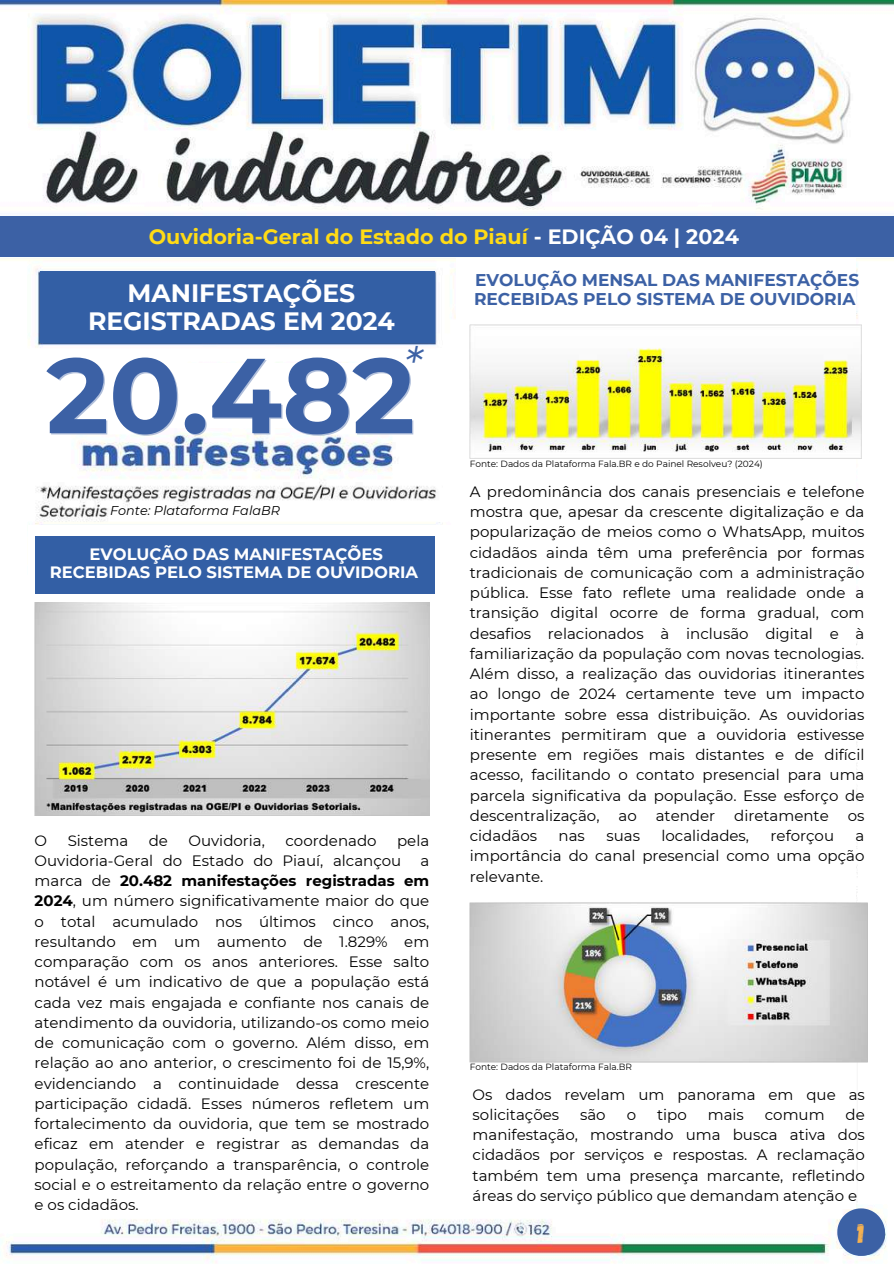
<style>
.page{position:relative;width:894px;height:1264px;background:#fff}
.page>*{position:absolute;margin:0;border:0;box-sizing:border-box;transform-origin:0 0}
.t1{font:700 106.2px "Montserrat";color:#3c61a5}
.t2{font:italic 46.8px "Montserrat";color:#3c61a5}
.t3{font:27px "Gagalin";color:#f4b152}
.t4{font:700 25.05px/28.2px "Montserrat";color:#fff;text-align:center}
.t5{font:700 20.7px "Montserrat";color:#ffdb15}
.t6{font:700 16.95px/19px "Montserrat";color:#3c61a5}
.t7{font:700 16.35px/18.5px "Montserrat";color:#fff;text-align:center}
.t8{font:15px/20.2px "Montserrat";color:#000;text-align:justify}
.t9{font:italic 12.75px "Montserrat";color:#000}
.t10{font:9px "Montserrat";color:#000}
.s1{color:#fff}
.s2{font-weight:700}
</style>
<div class="page">
<img style="left:0;top:0;width:893px;height:1263px">
<div style="left:0;top:217px;width:893px;height:40px;background:#3c61a5"></div>
<div style="left:40px;top:364px;width:394px;height:64px;background:#fff"></div>
<div style="left:456px;top:258px;width:399px;height:950px;background:#fff"></div>
<div style="left:28px;top:525px;width:428px;height:689px;background:#fff"></div>
<svg style="left:837px;top:1208px;width:47px;height:47px"></svg>
<div style="left:40px;top:271px;width:394px;height:72px;background:#335fa5"></div>
<img style="left:35px;top:602px;width:394px;height:213px">
<div style="left:35px;top:536px;width:399px;height:57px;background:#335fa5"></div>
<img style="left:469px;top:324px;width:392px;height:134px">
<img style="left:469px;top:902px;width:398px;height:160px">
<h3 class="t5" style="left:149px;top:224px;width:591px">Ouvidoria-Geral do Estado do Piauí <span class="s1">- EDIÇÃO 04 | 2024</span></h3>
<h3 class="t4" style="left:88px;top:279px;width:308px">MANIFESTAÇÕES<br>REGISTRADAS EM 2024</h3>
<h2 class="t2" style="left:403px;top:335px;width:20px">*</h2>
<h1 class="t1" style="left:46px;top:330px;width:370px">20.482</h1>
<p class="t9" style="left:110px;top:502px;width:171px">Fonte: Plataforma FalaBR</p>
<p class="t7" style="left:50px;top:545px;width:369px">EVOLUÇÃO DAS MANIFESTAÇÕES<br>RECEBIDAS PELO SISTEMA DE OUVIDORIA</p>
<p class="t8" style="left:35px;top:830px;width:14px">O</p>
<p class="t8" style="left:68px;top:830px;width:62px">Sistema</p>
<p class="t8" style="left:149px;top:830px;width:21px">de</p>
<p class="t8" style="left:188px;top:830px;width:78px">Ouvidoria,</p>
<p class="t8" style="left:285px;top:830px;width:93px">coordenado</p>
<p class="t8" style="left:35px;top:830px;width:396px;text-indent:362px">pela<br>Ouvidoria-Geral do Estado do Piauí, alcançou</p>
<p class="t8" style="left:35px;top:850px;width:396px;text-indent:385px">a marca de <span class="s2">20.482 manifestações registradas em 2024</span>, um número significativamente maior do que o total acumulado nos últimos cinco anos, resultando em um aumento de 1.829% em comparação com os anos anteriores. Esse salto notável é um indicativo de que a população está cada vez mais engajada e confiante nos canais de atendimento da ouvidoria, utilizando-os como meio de comunicação com o governo. Além disso, em relação ao ano anterior, o crescimento foi de 15,9%, evidenciando a continuidade dessa crescente participação cidadã. Esses números refletem um fortalecimento da ouvidoria, que tem se mostrado eficaz em atender e registrar as demandas da população, reforçando a transparência, o controle social e o estreitamento da relação entre o governo e os cidadãos.</p>
<p class="t6" style="left:474px;top:270px;width:386px">EVOLUÇÃO MENSAL DAS MANIFESTAÇÕES<br>RECEBIDAS PELO SISTEMA DE OUVIDORIA</p>
<p class="t10" style="left:469px;top:458px;width:294px">Fonte: Dados da Plataforma Fala.BR e do Painel Resolveu? (2024)</p>
<p class="t8" style="left:469px;top:481px;width:396px">A predominância dos canais presenciais e telefone mostra que, apesar da crescente digitalização e da popularização de meios como o WhatsApp, muitos cidadãos ainda têm uma preferência por formas tradicionais de comunicação com a administração pública. Esse fato reflete uma realidade onde a transição digital ocorre de forma gradual, com desafios relacionados à inclusão digital e à familiarização da população com novas tecnologias.<br>Além disso, a realização das ouvidorias itinerantes ao longo de 2024 certamente teve um impacto importante sobre essa distribuição. As ouvidorias itinerantes permitiram que a ouvidoria estivesse presente em regiões mais distantes e de difícil acesso, facilitando o contato presencial para uma parcela significativa da população. Esse esforço de descentralização,</p>
<p class="t8" style="left:618px;top:805px;width:20px">ao</p>
<p class="t8" style="left:655px;top:805px;width:61px">atender</p>
<p class="t8" style="left:734px;top:805px;width:96px">diretamente</p>
<p class="t8" style="left:847px;top:805px;width:18px">os</p>
<p class="t8" style="left:469px;top:825px;width:69px">cidadãos</p>
<p class="t8" style="left:558px;top:825px;width:28px">nas</p>
<p class="t8" style="left:606px;top:825px;width:35px">suas</p>
<p class="t8" style="left:661px;top:825px;width:89px">localidades,</p>
<p class="t8" style="left:770px;top:825px;width:65px">reforçou</p>
<p class="t8" style="left:469px;top:825px;width:396px;text-indent:385px">a importância do canal presencial como uma opção relevante.</p>
<p class="t10" style="left:469px;top:1061px;width:164px">Fonte: Dados da Plataforma Fala.BR</p>
<p class="t8" style="left:472px;top:1084px;width:393px">Os dados revelam um panorama em que as solicitações</p>
<p class="t8" style="left:472px;top:1104px;width:393px;text-indent:373px">de manifestação, mostrando uma busca ativa dos cidadãos por serviços e respostas. A reclamação também tem uma presença marcante, refletindo áreas do serviço público que demandam atenção e</p>
<p class="t8" style="left:580px;top:1104px;width:27px">são</p>
<p class="t8" style="left:626px;top:1104px;width:11px">o</p>
<p class="t8" style="left:657px;top:1104px;width:31px">tipo</p>
<p class="t8" style="left:707px;top:1104px;width:38px">mais</p>
<p class="t8" style="left:764px;top:1104px;width:61px">comum</p>
<h3 class="t3" style="left:857px;top:1215px;width:8px">1</h3>
</div>
